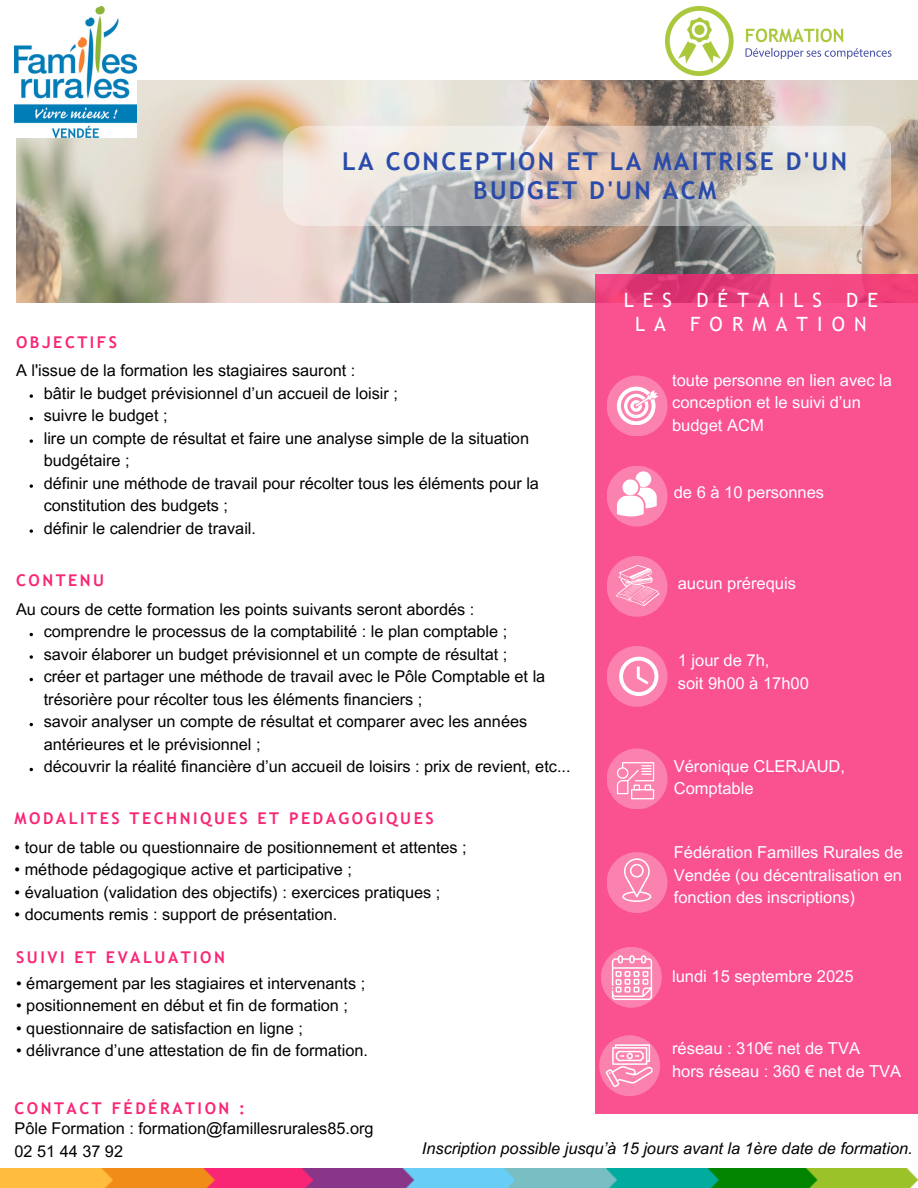
<style>
.page{position:relative;width:918px;height:1188px;background:#fff}
.page>*{position:absolute;margin:0;border:0;box-sizing:border-box;transform-origin:0 0}
.t1{font:700 24.6px/29.2px "Trebuchet MS";letter-spacing:.095em;color:#2a4baa;text-align:center}
.t2{font:19.65px/23.7px "Trebuchet MS";letter-spacing:.465em;color:#fff;text-align:center}
.t3{font:16.5px/22.5px "Arial MT Pro";color:#fff;text-align:justify}
.t4{font:16.2px/22.5px "Arial MT Pro";color:#000}
.t5{font:700 16.2px "Trebuchet MS";letter-spacing:.155em;color:#f92675}
.t6{font:italic 16.2px "Arial MT Pro";color:#000}
</style>
<div class="page">
<img style="left:16px;top:81px;width:902px;height:221px">
<div style="left:595px;top:274px;width:323px;height:840px;background:#fa5190"></div>
<svg style="left:607px;top:466px;width:61px;height:61px"></svg>
<svg style="left:607px;top:748px;width:61px;height:61px;background:#fa80ad"></svg>
<div style="left:607px;top:556px;width:61px;height:61px;background:#fb81ae;border-radius:50%"></div>
<div style="left:607px;top:646px;width:61px;height:61px;background:#fb81ae;border-radius:50%"></div>
<div style="left:607px;top:376px;width:61px;height:60px;background:#fb81ae;border-radius:50%"></div>
<div style="left:607px;top:852px;width:61px;height:61px;background:#fb81ae;border-radius:50%"></div>
<svg style="left:601px;top:947px;width:61px;height:61px"></svg>
<div style="left:599px;top:1035px;width:61px;height:61px;background:#fb81ae;border-radius:50%"></div>
<img style="left:666px;top:7px;width:226px;height:68px">
<img style="left:0;top:1169px;width:918px;height:19px">
<img style="left:15px;top:7px;width:121px;height:130px">
<svg style="left:283px;top:126px;width:608px;height:100px;background:#d7cfc7"></svg>
<svg style="left:617px;top:471px;width:39px;height:45px;background:#fdd1e1"></svg>
<svg style="left:617px;top:387px;width:41px;height:38px"></svg>
<svg style="left:616px;top:565px;width:44px;height:41px"></svg>
<svg style="left:619px;top:657px;width:39px;height:39px"></svg>
<svg style="left:617px;top:762px;width:37px;height:37px"></svg>
<svg style="left:622px;top:858px;width:29px;height:44px"></svg>
<svg style="left:606px;top:1044px;width:47px;height:43px"></svg>
<svg style="left:612px;top:955px;width:40px;height:45px;background:#fcb0cc"></svg>
<svg style="left:30px;top:394px;width:3px;height:4px"></svg>
<svg style="left:30px;top:439px;width:3px;height:4px"></svg>
<svg style="left:30px;top:484px;width:3px;height:4px"></svg>
<svg style="left:30px;top:529px;width:3px;height:4px"></svg>
<svg style="left:30px;top:655px;width:3px;height:4px"></svg>
<p class="t1" style="left:342px;top:147px;width:507px">LA CONCEPTION ET LA MAITRISE D'UN<br>BUDGET D'UN ACM</p>
<p class="t5" style="left:16px;top:332px;width:103px">OBJECTIFS</p>
<p class="t4" style="left:16px;top:362px;width:341px">A l'issue de la formation les stagiaires sauront :</p>
<p class="t4" style="left:44px;top:384px;width:356px">bâtir le budget prévisionnel d’un accueil de loisir ;</p>
<p class="t4" style="left:44px;top:407px;width:125px">suivre le budget ;</p>
<p class="t4" style="left:44px;top:429px;width:487px">lire un compte de résultat et faire une analyse simple de la situation budgétaire ;</p>
<p class="t4" style="left:44px;top:474px;width:497px">définir une méthode de travail pour récolter tous les éléments pour la constitution des budgets ;</p>
<p class="t4" style="left:44px;top:519px;width:214px">définir le calendrier de travail.</p>
<p class="t5" style="left:16px;top:571px;width:90px">CONTENU</p>
<p class="t4" style="left:16px;top:600px;width:460px">Au cours de cette formation les points suivants seront abordés :</p>
<p class="t4" style="left:44px;top:622px;width:465px">comprendre le processus de la comptabilité : le plan comptable ;</p>
<p class="t4" style="left:44px;top:645px;width:465px">savoir élaborer un budget prévisionnel et un compte de résultat ;</p>
<p class="t4" style="left:44px;top:667px;width:503px">créer et partager une méthode de travail avec le Pôle Comptable et la trésorière pour récolter tous les éléments financiers ;</p>
<p class="t4" style="left:44px;top:712px;width:485px">savoir analyser un compte de résultat et comparer avec les années antérieures et le prévisionnel ;</p>
<p class="t4" style="left:44px;top:757px;width:528px">découvrir la réalité financière d’un accueil de loisirs : prix de revient, etc...</p>
<p class="t5" style="left:15px;top:809px;width:421px">MODALITES TECHNIQUES ET PEDAGOGIQUES</p>
<p class="t4" style="left:15px;top:838px;width:454px">• tour de table ou questionnaire de positionnement et attentes ;</p>
<p class="t4" style="left:15px;top:860px;width:339px">• méthode pédagogique active et participative ;</p>
<p class="t4" style="left:15px;top:883px;width:427px">• évaluation (validation des objectifs) : exercices pratiques ;</p>
<p class="t4" style="left:15px;top:905px;width:324px">• documents remis : support de présentation.</p>
<p class="t5" style="left:16px;top:948px;width:210px">SUIVI ET EVALUATION</p>
<p class="t4" style="left:16px;top:974px;width:351px">• émargement par les stagiaires et intervenants ;</p>
<p class="t4" style="left:16px;top:996px;width:333px">• positionnement en début et fin de formation ;</p>
<p class="t4" style="left:16px;top:1019px;width:288px">• questionnaire de satisfaction en ligne ;</p>
<p class="t4" style="left:16px;top:1041px;width:353px">• délivrance d’une attestation de fin de formation.</p>
<p class="t5" style="left:15px;top:1098px;width:232px">CONTACT FÉDÉRATION :</p>
<p class="t2" style="left:624px;top:289px;width:256px">LES DÉTAILS DE<br>LA FORMATION</p>
<p class="t3" style="left:672px;top:371px;width:221px;text-align:left">toute personne en lien avec la conception et le suivi d’un budget ACM</p>
<p class="t3" style="left:674px;top:483px;width:152px">de 6 à 10 personnes</p>
<p class="t3" style="left:678px;top:574px;width:120px">aucun prérequis</p>
<p class="t3" style="left:678px;top:651px;width:93px">1 jour de 7h,</p>
<p class="t3" style="left:678px;top:674px;width:133px">soit 9h00 à 17h00</p>
<p class="t3" style="left:674px;top:757px;width:173px">Véronique CLERJAUD,</p>
<p class="t3" style="left:674px;top:779px;width:81px">Comptable</p>
<p class="t3" style="left:674px;top:843px;width:231px">Fédération Familles Rurales de Vendée (ou décentralisation en fonction des inscriptions)</p>
<p class="t3" style="left:672px;top:967px;width:183px">lundi 15 septembre 2025</p>
<p class="t3" style="left:672px;top:1039px;width:189px">réseau : 310€ net de TVA</p>
<p class="t3" style="left:672px;top:1062px;width:231px">hors réseau : 360 € net de TVA</p>
<p class="t4" style="left:15px;top:1119px;width:360px">Pôle Formation : formation@famillesrurales85.org<br>02 51 44 37 92</p>
<p class="t6" style="left:422px;top:1142px;width:492px">Inscription possible jusqu’à 15 jours avant la 1ère date de formation.</p>
</div>
